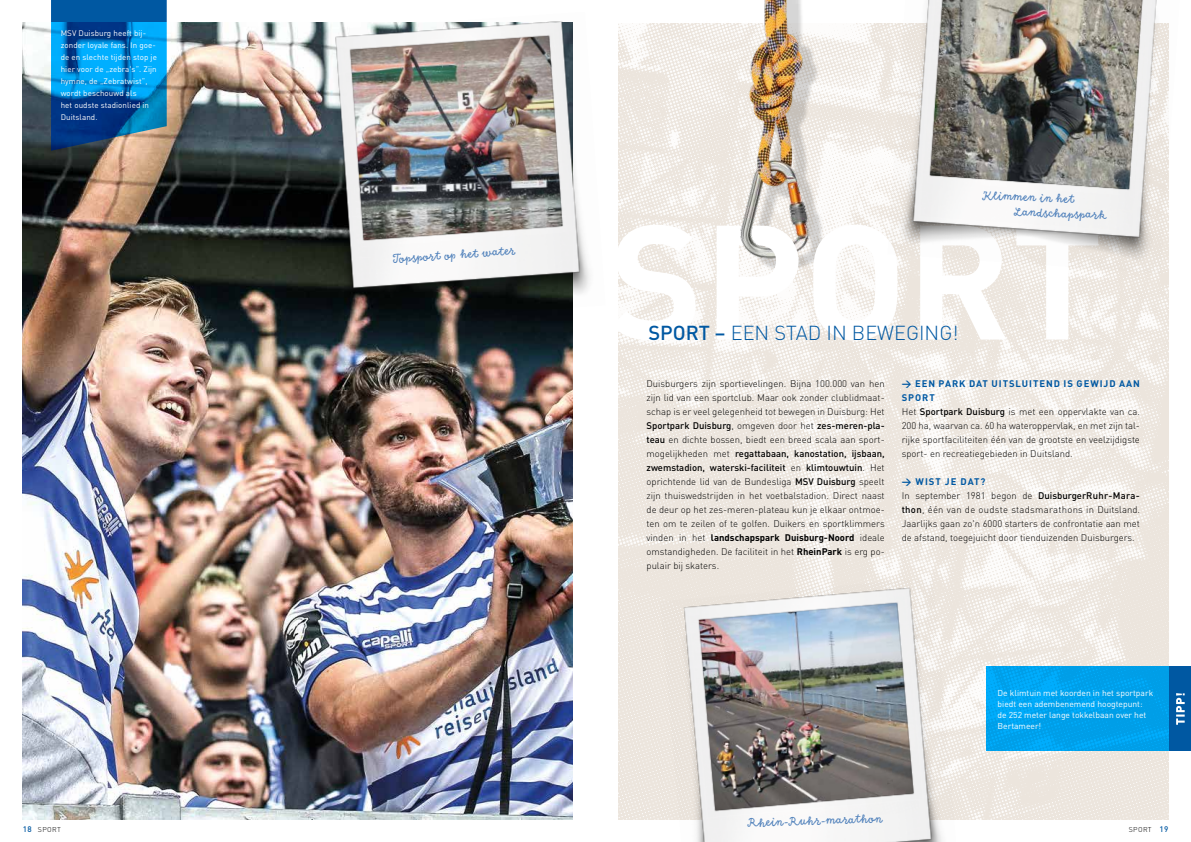
<style>
.page{position:relative;width:1191px;height:842px;background:#fff}
.page>*{position:absolute;margin:0;border:0;box-sizing:border-box;transform-origin:0 0}
.t1{font:300 20px "DIN";color:#0058a2}
.t2{font:14px/15px "Goodlife Script";color:#5081bb;scale:.9 1}
.t3{font:300 9.5px/14px "DIN";color:#000}
.t4{font:8.5px/11px "DIN";color:#fff}
.t5{font:8px/12px "DIN";letter-spacing:.01em;color:#fff}
.t6{font:300 7px "DIN";letter-spacing:.05em;color:#000}
.s1{font-weight:500}
.s2{font-weight:700}
.s3{font-weight:700;color:#0058a2}
.s4{font-weight:500;font-size:8px;color:#0058a2}
</style>
<div class="page">
<img style="left:618px;top:23px;width:550px;height:796px">
<img style="left:798px;top:23px;width:33px;height:258px">
<img style="left:23px;top:23px;width:550px;height:796px">
<svg style="left:618px;top:225px;width:77px;height:115px"></svg>
<svg style="left:813px;top:225px;width:84px;height:115px"></svg>
<svg style="left:920px;top:273px;width:86px;height:67px"></svg>
<svg style="left:1016px;top:273px;width:82px;height:67px"></svg>
<img style="left:733px;top:0;width:85px;height:269px">
<svg style="left:716px;top:226px;width:82px;height:114px"></svg>
<img style="left:887px;top:23px;width:282px;height:250px">
<img style="left:911px;top:0;width:248px;height:240px">
<img style="left:660px;top:578px;width:296px;height:264px">
<img style="left:682px;top:586px;width:253px;height:256px">
<svg style="left:51px;top:0;width:116px;height:151px;background:#0e71b5"></svg>
<img style="left:312px;top:22px;width:278px;height:302px">
<img style="left:334px;top:21px;width:248px;height:270px">
<svg style="left:986px;top:667px;width:205px;height:84px;background:#009be6"></svg>
<svg style="left:1176px;top:693px;width:8px;height:32px"></svg>
<p class="t5" style="left:61px;top:27px;width:98px">MSV Duisburg heeft bij&shy;zonder loyale fans. In goe&shy;de en slechte tijden stop je hier voor de „zebra's”. Zijn hymne, de „Zebratwist”, wordt beschouwd als<br>het oudste stadionlied in<br>Duitsland.</p>
<h2 class="t2" style="left:392px;top:252px;width:139px;rotate:-4deg">Topsport op het water</h2>
<h2 class="t2" style="left:1014px;top:190px;width:105px;text-indent:-32px;rotate:2deg">Klimm en in het<br>Landschapspark</h2>
<h1 class="t1" style="left:648px;top:320px;width:311px"><span class="s1">SPORT –</span> EEN STAD IN BEWEGING!</h1>
<p class="t3" style="left:646px;top:376px;width:240px;text-align:justify">Duisburgers zijn sportievelingen. Bijna 100.000 van hen zijn lid van een sportclub. Maar ook zonder clublidmaat&shy;schap is er veel gelegenheid tot bewegen in Duisburg: Het <span class="s1">Sportpark Duisburg</span>, omgeven door het <span class="s1">zes-meren-pla&shy;teau</span> en dichte bossen, biedt een breed scala aan sport&shy;mogelijkheden met <span class="s1">regattabaan, kanostation, ijsbaan, zwemstadion, waterski-faciliteit</span> en <span class="s1">klimtouwtuin</span>. Het oprichtende lid van de Bundesliga <span class="s1">MSV Duisburg</span> speelt zijn thuiswedstrijden in het voetbalstadion. Direct naast de deur op het zes-meren-plateau kun je elkaar ontmoe&shy;ten om te zeilen of te golfen. Duikers en sportklimmers vinden in het <span class="s2">landschapspark Duisburg-Noord</span> ideale omstandigheden. De faciliteit in het <span class="s2">RheinPark</span> is erg po&shy;pulair bij skaters.</p>
<p class="t3" style="left:901px;top:376px;width:240px"><span class="s3">&gt; EEN PARK DAT UITSLUITEND IS GEWIJD AAN SPORT<br></span>Het <span class="s1">Sportpark Duisburg</span> is met een oppervlakte van ca.<br>200 ha, waarvan ca. 60 ha wateroppervlak, en met zijn tal&shy;rijke sportfaciliteiten één van de grootste en veelzijdigste sport- en recreatiegebieden in Duitsland.</p>
<p class="t3" style="left:901px;top:474px;width:240px"><span class="s3">&gt; WIST JE DAT?<br></span>In september 1981 begon de <span class="s1">DuisburgerRuhr-Mara&shy;thon</span>, één van de oudste stadsmarathons in Duitsland.<br>Jaarlijks gaan zo'n 6000 starters de confrontatie aan met de afstand, toegejuicht door tienduizenden Duisburgers.</p>
<p class="t4" style="left:997px;top:687px;width:157px">De klimtuin met koorden in het sportpark biedt een adembenemend hoogtepunt: de 252 meter lange tokkelbaan over het<br>Bertameer!</p>
<h2 class="t2" style="left:747px;top:816px;width:152px;rotate:-2deg">Rhein-Ruhr-marathon</h2>
<p class="t6" style="left:23px;top:825px;width:40px"><span class="s4">18</span> SPORT</p>
<p class="t6" style="left:1128px;top:825px;width:41px">SPORT <span class="s4">19</span></p>
</div>
